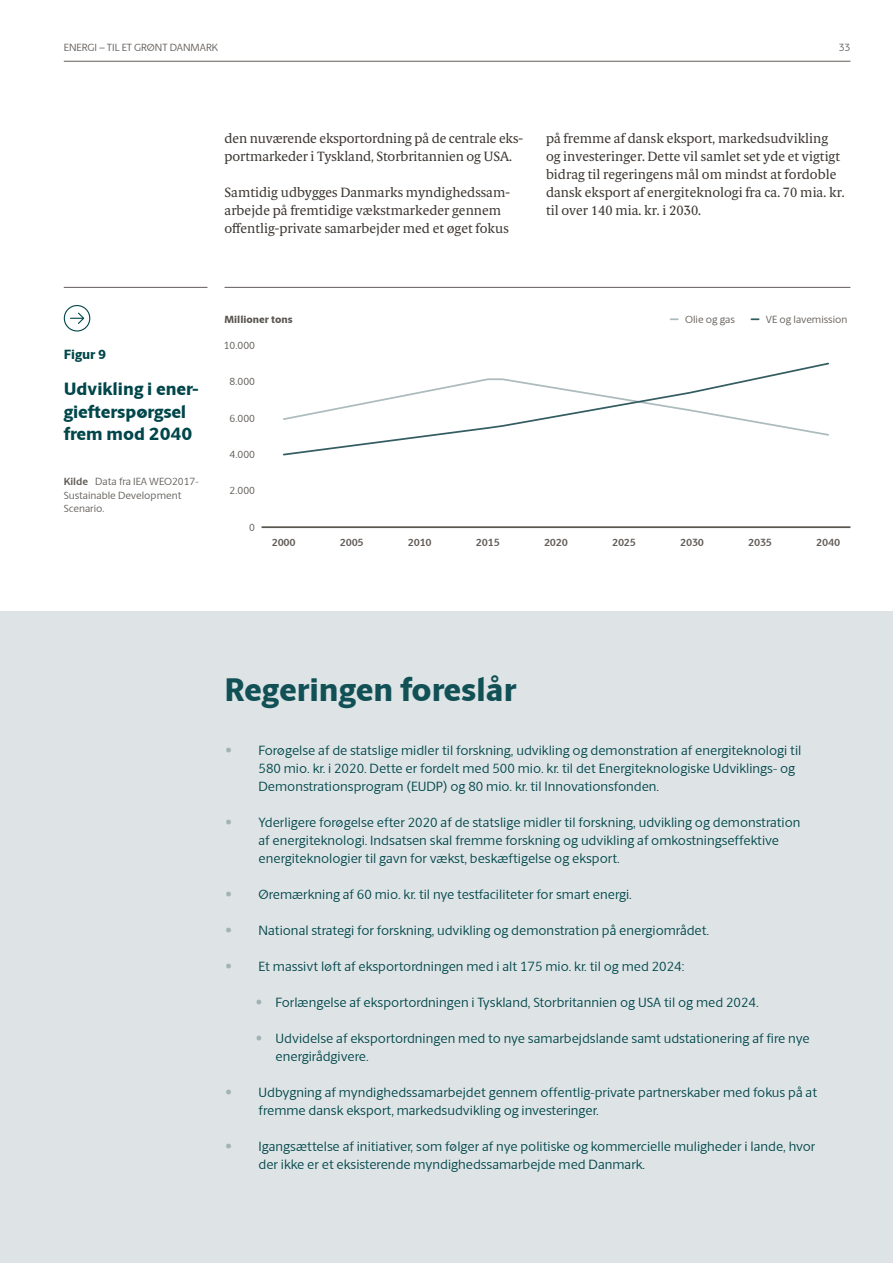
<style>
.page{position:relative;width:893px;height:1263px;background:#fff}
.page>*{position:absolute;margin:0;border:0;box-sizing:border-box;transform-origin:0 0}
.t1{font:800 33px "Berlingske Sans";color:#115156}
.t2{font:800 18px/22.5px "Berlingske Sans";color:#00464a}
.t3{font:13.5px/18px "Berlingske Sans";color:#00464a}
.t4{font:13.5px/18px "Berlingske Serif Tx";color:#3d3732}
.t5{font:800 13.5px "Berlingske Sans";color:#00464a}
.t6{font:10.5px/13.5px "Berlingske Sans";color:#615c58}
.t7{font:700 10.5px "Berlingske Sans";letter-spacing:-.025em;color:#615c58}
.t8{font:10.5px "Berlingske Sans";color:#595650}
.t9{font:800 10.5px "Berlingske Sans";color:#595650}
.s1{font-weight:700}
.s2{color:#a1b3b6}
</style>
<div class="page">
<hr style="left:64px;top:61px;width:786px;height:1px;background:#615c58">
<div style="left:64px;top:305px;width:26px;height:27px;border:1px solid #00464a;border-radius:50%"></div>
<svg style="left:71px;top:312px;width:14px;height:12px"></svg>
<hr style="left:64px;top:287px;width:143px;height:1px;background:#615c58">
<hr style="left:225px;top:287px;width:625px;height:1px;background:#615c58">
<hr style="left:262px;top:526px;width:588px;height:2px;background:#595650">
<svg style="left:283px;top:362px;width:546px;height:94px"></svg>
<svg style="left:751px;top:318px;width:8px;height:2px"></svg>
<svg style="left:671px;top:318px;width:7px;height:2px"></svg>
<div style="left:0;top:611px;width:893px;height:652px;background:#dee4e6"></div>
<p class="t6" style="left:64px;top:41px;width:156px">ENERGI – TIL ET GRØNT DANMARK</p>
<p class="t6" style="left:839px;top:41px;width:13px">33</p>
<p class="t4" style="left:225px;top:129px;width:300px">den nuværende eksportordning på de centrale eks&shy;portmarkeder i Tyskland, Storbritannien og USA.</p>
<p class="t4" style="left:225px;top:183px;width:287px">Samtidig udbygges Danmarks myndighedssam&shy;arbejde på fremtidige vækstmarkeder gennem offentlig-private samarbejder med et øget fokus</p>
<p class="t4" style="left:546px;top:129px;width:300px">på fremme af dansk eksport, markedsudvikling og investeringer. Dette vil samlet set yde et vigtigt bidrag til regeringens mål om mindst at fordoble dansk eksport af energiteknologi fra ca. 70 mia. kr. til over 140 mia. kr. i 2030.</p>
<p class="t5" style="left:64px;top:346px;width:44px">Figur 9</p>
<h2 class="t2" style="left:64px;top:378px;width:136px">Udvikling i ener&shy;giefterspørgsel frem mod 2040</h2>
<p class="t6" style="left:64px;top:474px;width:136px"><span class="s1">Kilde</span> Data fra IEA WEO2017-<br>Sustainable Development<br>Scenario.</p>
<p class="t9" style="left:225px;top:313px;width:70px">Millioner tons</p>
<p class="t8" style="left:224px;top:339px;width:33px">10.000</p>
<p class="t8" style="left:230px;top:375px;width:27px">8.000</p>
<p class="t8" style="left:230px;top:412px;width:27px">6.000</p>
<p class="t8" style="left:230px;top:448px;width:27px">4.000</p>
<p class="t8" style="left:230px;top:484px;width:27px">2.000</p>
<p class="t8" style="left:249px;top:521px;width:7px">0</p>
<p class="t6" style="left:685px;top:312px;width:52px">Olie og gas</p>
<p class="t6" style="left:766px;top:312px;width:83px">VE og lavemission</p>
<p class="t7" style="left:272px;top:535px;width:25px">2000</p>
<p class="t7" style="left:340px;top:535px;width:25px">2005</p>
<p class="t7" style="left:408px;top:535px;width:25px">2010</p>
<p class="t7" style="left:476px;top:535px;width:25px">2015</p>
<p class="t7" style="left:544px;top:535px;width:25px">2020</p>
<p class="t7" style="left:612px;top:535px;width:25px">2025</p>
<p class="t7" style="left:680px;top:535px;width:25px">2030</p>
<p class="t7" style="left:748px;top:535px;width:25px">2035</p>
<p class="t7" style="left:816px;top:535px;width:25px">2040</p>
<h1 class="t1" style="left:225px;top:669px;width:293px">Regeringen foreslår</h1>
<p class="t3" style="left:259px;top:741px;width:544px;text-indent:-33px"><span class="s2">•</span> Forøgelse af de statslige midler til forskning, udvikling og demonstration af energiteknologi til<br>580 mio. kr. i 2020. Dette er fordelt med 500 mio. kr. til det Energiteknologiske Udviklings- og<br>Demonstrationsprogram (EUDP) og 80 mio. kr. til Innovationsfonden.</p>
<p class="t3" style="left:259px;top:813px;width:544px;text-indent:-33px"><span class="s2">•</span> Yderligere forøgelse efter 2020 af de statslige midler til forskning, udvikling og demonstration af energiteknologi. Indsatsen skal fremme forskning og udvikling af omkostningseffektive energiteknologier til gavn for vækst, beskæftigelse og eksport.</p>
<p class="t3" style="left:226px;top:885px;width:408px"><span class="s2">•</span> Øremærkning af 60 mio. kr. til nye testfaciliteter for smart energi.</p>
<p class="t3" style="left:226px;top:921px;width:485px"><span class="s2">•</span> National strategi for forskning, udvikling og demonstration på energiområdet.</p>
<p class="t3" style="left:226px;top:957px;width:460px"><span class="s2">•</span> Et massivt løft af eksportordningen med i alt 175 mio. kr. til og med 2024:</p>
<p class="t3" style="left:256px;top:993px;width:504px"><span class="s2">•</span> Forlængelse af eksportordningen i Tyskland, Storbritannien og USA til og med 2024.</p>
<p class="t3" style="left:276px;top:1029px;width:535px;text-indent:-20px"><span class="s2">•</span> Udvidelse af eksportordningen med to nye samarbejdslande samt udstationering af fire nye energirådgivere.</p>
<p class="t3" style="left:259px;top:1083px;width:560px;text-indent:-33px"><span class="s2">•</span> Udbygning af myndighedssamarbejdet gennem offentlig-private partnerskaber med fokus på at fremme dansk eksport, markedsudvikling og investeringer.</p>
<p class="t3" style="left:259px;top:1137px;width:558px;text-indent:-33px"><span class="s2">•</span> Igangsættelse af initiativer, som følger af nye politiske og kommercielle muligheder i lande, hvor der ikke er et eksisterende myndighedssamarbejde med Danmark.</p>
</div>
